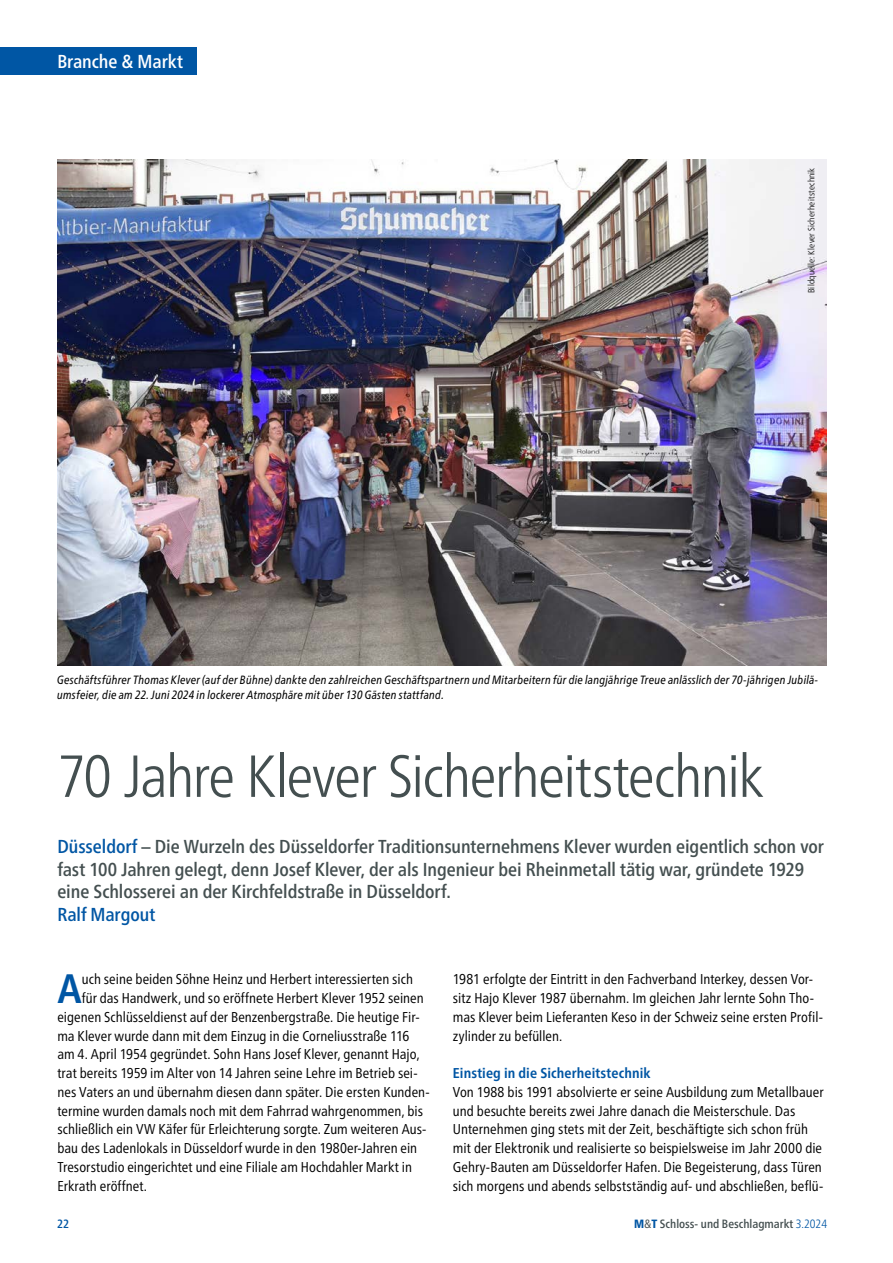
<style>
.page{position:relative;width:893px;height:1263px;background:#fff}
.page>*{position:absolute;margin:0;border:0;box-sizing:border-box;transform-origin:0 0}
.t1{font:300 condensed 59.25px "Frutiger Neue LT Pro";letter-spacing:-.02em;color:#444f50}
.t2{font:700 condensed 41.1px "Frutiger Neue LT Pro";color:#0056a4}
.t3{font:500 condensed 18.75px/22.5px "Frutiger Neue LT Pro";letter-spacing:-.005em;color:#444f50}
.t4{font:500 condensed 18.75px "Frutiger Neue LT Pro";letter-spacing:-.005em;color:#fff}
.t5{font:500 condensed 18.75px "Frutiger Neue LT Pro";color:#0056a4}
.t6{font:condensed 14.25px/18.8px "Frutiger Neue LT Pro";color:#000}
.t7{font:700 condensed 14.25px "Frutiger Neue LT Pro";letter-spacing:.01em;color:#0056a4}
.t8{font:italic condensed 12px/15px "Frutiger Neue LT Pro";letter-spacing:.015em;color:#000}
.t9{font:500 condensed 12px "Frutiger Neue LT Pro";color:#444f50}
.t10{font:500 condensed 12px "Frutiger Neue LT Pro";color:#0056a4}
.t11{font:300 condensed 9px "Frutiger Neue LT Pro";letter-spacing:.02em;color:#000}
.s1{color:#0056a4}
.s2{font-weight:800;color:#0056a4}
.s3{font-weight:400}
.s4{font-weight:300;color:#0056a4}
</style>
<div class="page">
<img style="left:57px;top:159px;width:769px;height:507px">
<div style="left:0;top:47px;width:196px;height:27px;background:#0056a4"></div>
<h3 class="t4" style="left:57px;top:50px;width:127px">Branche &amp; Markt</h3>
<p class="t11" style="left:806px;top:293px;width:127px;rotate:-90deg">Bildquelle: Klever Sicherheitstechnik</p>
<p class="t8" style="left:57px;top:673px;width:762px">Geschäftsführer Thomas Klever (auf der Bühne) dankte den zahlreichen Geschäftspartnern und Mitarbeitern für die langjährige Treue anlässlich der 70-jährigen Jubilä&shy;umsfeier, die am 22. Juni 2024 in lockerer Atmosphäre mit über 130 Gästen stattfand.</p>
<h1 class="t1" style="left:57px;top:741px;width:707px">70 Jahre Klever Sicherheitstechnik</h1>
<p class="t3" style="left:57px;top:835px;width:768px"><span class="s1">Düsseldorf</span> – Die Wurzeln des Düsseldorfer Traditionsunternehmens Klever wurden eigentlich schon vor fast 100 Jahren gelegt, denn Josef Klever, der als Ingenieur bei Rheinmetall tätig war, gründete 1929 eine Schlosserei an der Kirchfeldstraße in Düsseldorf.</p>
<h3 class="t5" style="left:57px;top:903px;width:99px">Ralf Margout</h3>
<h2 class="t2" style="left:57px;top:964px;width:26px">A</h2>
<p class="t6" style="left:82px;top:970px;width:333px">uch seine beiden Söhne Heinz und Herbert interessierten sich</p>
<p class="t6" style="left:82px;top:989px;width:343px">für das Handwerk, und so eröffnete Herbert Klever 1952 seinen</p>
<p class="t6" style="left:57px;top:1007px;width:364px">eigenen Schlüsseldienst auf der Benzenbergstraße. Die heutige Fir-</p>
<p class="t6" style="left:57px;top:1026px;width:354px">ma Klever wurde dann mit dem Einzug in die Corneliusstraße 116</p>
<p class="t6" style="left:57px;top:1045px;width:364px">am 4. April 1954 gegründet. Sohn Hans Josef Klever, genannt Hajo,</p>
<p class="t6" style="left:57px;top:1064px;width:362px">trat bereits 1959 im Alter von 14 Jahren seine Lehre im Betrieb sei-</p>
<p class="t6" style="left:57px;top:1082px;width:374px">nes Vaters an und übernahm diesen dann später. Die ersten Kunden-</p>
<p class="t6" style="left:57px;top:1101px;width:367px">termine wurden damals noch mit dem Fahrrad wahrgenommen, bis</p>
<p class="t6" style="left:57px;top:1120px;width:370px">schließlich ein VW Käfer für Erleichterung sorgte. Zum weiteren Aus-</p>
<p class="t6" style="left:57px;top:1139px;width:361px">bau des Ladenlokals in Düsseldorf wurde in den 1980er-Jahren ein</p>
<p class="t6" style="left:57px;top:1157px;width:356px">Tresorstudio eingerichtet und eine Filiale am Hochdahler Markt in</p>
<p class="t6" style="left:57px;top:1176px;width:91px">Erkrath eröffnet.</p>
<p class="t6" style="left:453px;top:970px;width:372px">1981 erfolgte der Eintritt in den Fachverband Interkey, dessen Vor&shy;sitz Hajo Klever 1987 übernahm. Im gleichen Jahr lernte Sohn Tho&shy;mas Klever beim Lieferanten Keso in der Schweiz seine ersten Profil&shy;zylinder zu befüllen.</p>
<p class="t7" style="left:453px;top:1065px;width:199px">Einstieg in die Sicherheitstechnik</p>
<p class="t6" style="left:453px;top:1082px;width:372px">Von 1988 bis 1991 absolvierte er seine Ausbildung zum Metallbauer und besuchte bereits zwei Jahre danach die Meisterschule. Das Unternehmen ging stets mit der Zeit, beschäftigte sich schon früh mit der Elektronik und realisierte so beispielsweise im Jahr 2000 die Gehry-Bauten am Düsseldorfer Hafen. Die Begeisterung, dass Türen sich morgens und abends selbstständig auf- und abschließen, beflü-</p>
<p class="t10" style="left:57px;top:1217px;width:14px">22</p>
<p class="t9" style="left:634px;top:1217px;width:194px"><span class="s2">M</span><span class="s3">&amp;</span><span class="s2">T</span> Schloss- und Beschlagmarkt <span class="s4">3.2024</span></p>
</div>
